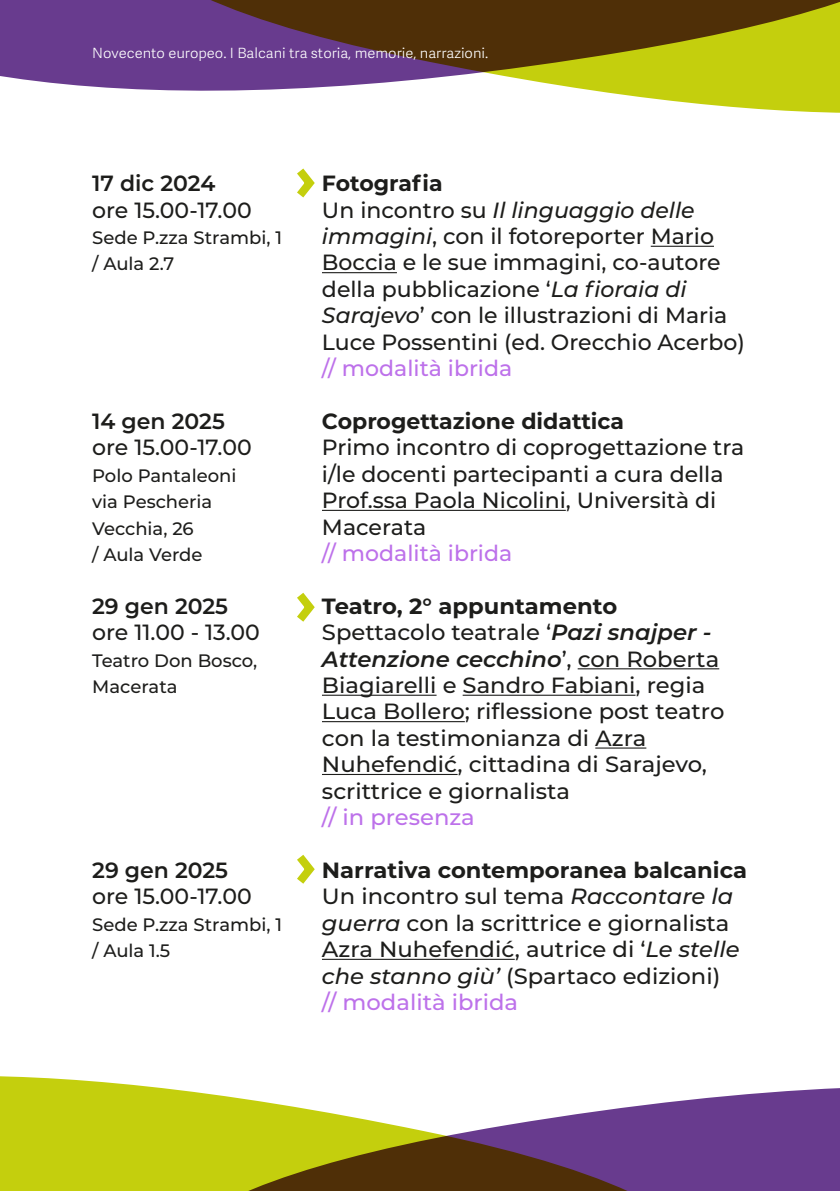
<style>
.page{position:relative;width:840px;height:1191px;background:#fff}
.page>*{position:absolute;margin:0;border:0;box-sizing:border-box;transform-origin:0 0}
.t1{font:500 22px/26.4px "Montserrat";color:#1d1d1b}
.t2{font:500 22px "Montserrat";color:#bd71ea}
.t3{font:600 22px "Montserrat";color:#1d1d1b}
.t4{font:700 22px "Montserrat";color:#1d1d1b}
.t5{font:500 18px/26.4px "Montserrat";color:#1d1d1b}
.t6{font:300 14px "Adelle Sans Devanagari";color:#fff;scale:1.04 1}
.s1{font-weight:700}
.s2{font-style:italic}
.s3{font-weight:600;font-style:italic}
.s4{color:#bd71ea}
</style>
<div class="page">
<hr style="left:650px;top:246px;width:63px;height:1px;background:#1d1d1b">
<hr style="left:322px;top:272px;width:74px;height:1px;background:#1d1d1b">
<hr style="left:322px;top:510px;width:243px;height:1px;background:#1d1d1b">
<hr style="left:577px;top:668px;width:141px;height:1px;background:#1d1d1b">
<hr style="left:322px;top:694px;width:114px;height:2px;background:#1d1d1b">
<hr style="left:462px;top:694px;width:173px;height:2px;background:#1d1d1b">
<hr style="left:322px;top:721px;width:142px;height:1px;background:#1d1d1b">
<hr style="left:595px;top:747px;width:51px;height:1px;background:#1d1d1b">
<hr style="left:322px;top:774px;width:135px;height:1px;background:#1d1d1b">
<hr style="left:322px;top:958px;width:192px;height:2px;background:#1d1d1b">
<div style="left:0;top:1076px;width:143px;height:115px;background:#c4cf0d"></div>
<svg style="left:143px;top:1086px;width:696px;height:105px"></svg>
<svg style="left:297px;top:854px;width:17px;height:29px"></svg>
<svg style="left:297px;top:593px;width:17px;height:28px"></svg>
<svg style="left:299px;top:194px;width:7px;height:3px"></svg>
<svg style="left:297px;top:91px;width:542px;height:103px"></svg>
<svg style="left:0;top:0;width:839px;height:91px;background:#7a6049"></svg>
<p class="t6" style="left:92px;top:43px;width:382px">Novecento europeo. I Balcani tra storia, memorie, narrazioni.</p>
<p class="t3" style="left:92px;top:168px;width:125px">17 dic 2024</p>
<p class="t1" style="left:92px;top:196px;width:161px">ore 15.00-17.00</p>
<p class="t5" style="left:92px;top:224px;width:191px">Sede P.zza Strambi, 1 / Aula 2.7</p>
<p class="t3" style="left:92px;top:405px;width:134px">14 gen 2025</p>
<p class="t1" style="left:92px;top:433px;width:161px">ore 15.00-17.00</p>
<p class="t5" style="left:92px;top:461px;width:146px">Polo Pantaleoni via Pescheria<br>Vecchia, 26<br>/ Aula Verde</p>
<p class="t3" style="left:92px;top:590px;width:137px">29 gen 2025</p>
<p class="t1" style="left:92px;top:618px;width:169px">ore 11.00 - 13.00</p>
<p class="t5" style="left:92px;top:646px;width:166px">Teatro Don Bosco,<br>Macerata</p>
<p class="t3" style="left:92px;top:854px;width:137px">29 gen 2025</p>
<p class="t1" style="left:92px;top:882px;width:161px">ore 15.00-17.00</p>
<p class="t5" style="left:92px;top:910px;width:191px">Sede P.zza Strambi, 1 / Aula 1.5</p>
<p class="t1" style="left:322px;top:169px;width:424px"><span class="s1">Fotografia<br></span>Un incontro su <span class="s2">Il linguaggio delle immagini</span>, con il fotoreporter Mario Boccia e le sue immagini, co-autore della pubblicazione ‘<span class="s2">La fioraia di Sarajevo</span>’ con le illustrazioni di Maria Luce Possentini (ed. Orecchio Acerbo)</p>
<p class="t2" style="left:322px;top:353px;width:192px">// modalità ibrida</p>
<p class="t4" style="left:322px;top:405px;width:303px">Coprogettazione didattica</p>
<p class="t1" style="left:322px;top:433px;width:423px">Primo incontro di coprogettazione tra i/le docenti partecipanti a cura della<br>Prof.ssa Paola Nicolini, Università di<br>Macerata</p>
<p class="t2" style="left:322px;top:538px;width:192px">// modalità ibrida</p>
<p class="t1" style="left:322px;top:592px;width:403px"><span class="s1">Teatro, 2° appuntamento<br></span>Spettacolo teatrale ‘<span class="s3">Pazi snajper -<br>Attenzione cecchino</span>’, con Roberta<br>Biagiarelli e Sandro Fabiani, regia<br>Luca Bollero; riflessione post teatro con la testimonianza di Azra<br>Nuhefendić, cittadina di Sarajevo, scrittrice e giornalista</p>
<p class="t2" style="left:322px;top:802px;width:154px">// in presenza</p>
<p class="t1" style="left:322px;top:856px;width:426px"><span class="s1">Narrativa contemporanea balcanica </span>Un incontro sul tema <span class="s2">Raccontare la guerra</span> con la scrittrice e giornalista Azra Nuhefendić, autrice di ‘<span class="s2">Le stelle che stanno giù’</span> (Spartaco edizioni)<br><span class="s4">// modalità ibrida</span></p>
</div>
